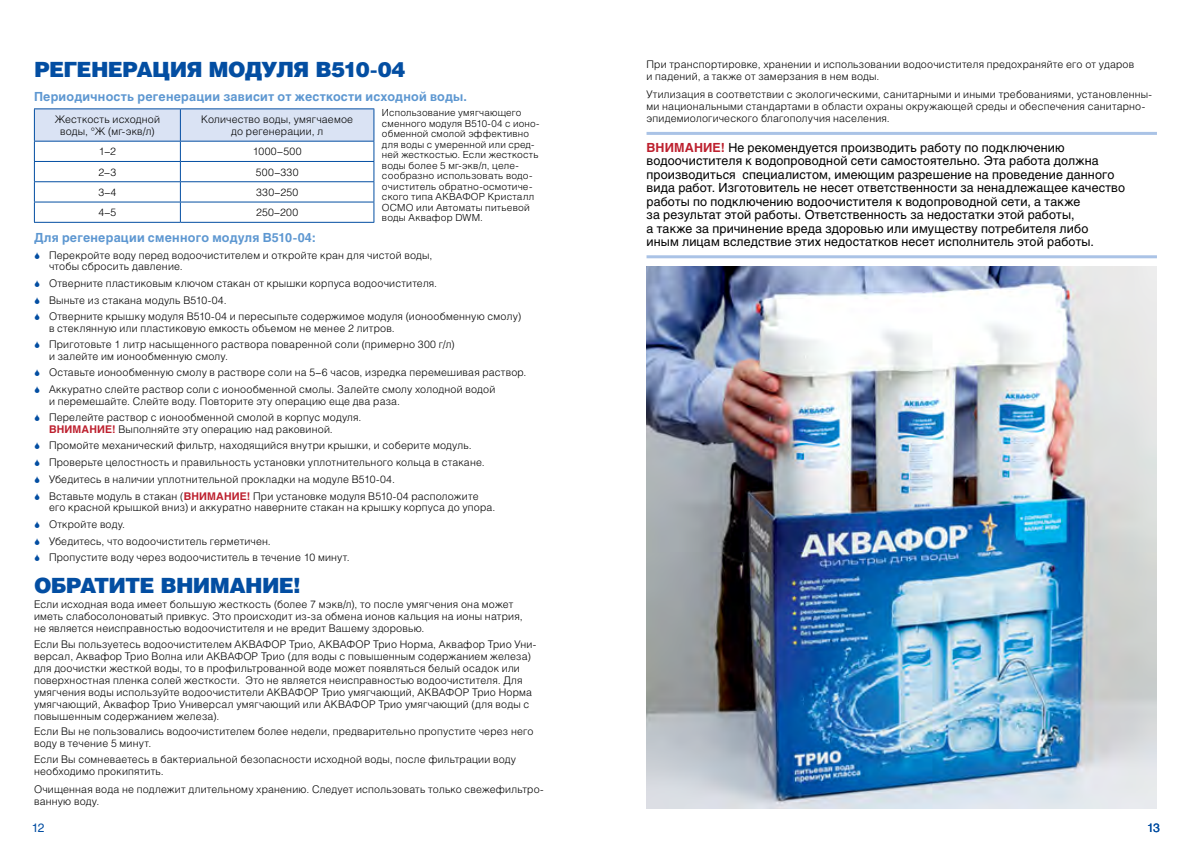
<style>
.page{position:relative;width:1191px;height:851px;background:#fff}
.page>*{position:absolute;margin:0;border:0;box-sizing:border-box;transform-origin:0 0}
.t1{font:21px "Helios Black C";letter-spacing:-.035em;color:#034ea2}
.t2{font:12.45px/13.5px "Helios";letter-spacing:.01em;color:#000}
.t3{font:700 12.45px "Helios";letter-spacing:.02em;color:#5d97d1}
.t4{font:12px "Helios";color:#034ea2}
.t5{font:300 10.5px/12px "Helios";letter-spacing:.02em;color:#000}
.t6{font:300 9.75px/10.5px "Helios";letter-spacing:.02em;color:#000}
.s1{font-family:"Helios C";font-weight:700;color:#bd202e}
.s2{font-weight:700;color:#bd202e}
</style>
<div class="page">
<hr style="left:180px;top:108px;width:194px;height:1px;background:#034ea2">
<hr style="left:34px;top:108px;width:146px;height:1px;background:#034ea2">
<svg style="left:34px;top:109px;width:340px;height:113px"></svg>
<hr style="left:34px;top:222px;width:146px;height:1px;background:#034ea2">
<hr style="left:180px;top:222px;width:194px;height:1px;background:#034ea2">
<hr style="left:646px;top:132px;width:511px;height:3px;background:#aac3e6">
<hr style="left:646px;top:255px;width:511px;height:3px;background:#aac3e6">
<img style="left:646px;top:266px;width:511px;height:542px">
<h1 class="t1" style="left:34px;top:56px;width:373px">регенерация модуля В510-04</h1>
<p class="t3" style="left:34px;top:89px;width:434px">Периодичность регенерации зависит от жесткости исходной воды.</p>
<p class="t5" style="left:55px;top:113px;width:107px;text-align:center">Жесткость исходной воды, °Ж (мг-экв/л)</p>
<p class="t5" style="left:201px;top:113px;width:153px;text-align:center">Количество воды, умягчаемое до регенерации, л</p>
<p class="t5" style="left:99px;top:145px;width:19px">1–2</p>
<p class="t5" style="left:253px;top:145px;width:50px">1000–500</p>
<p class="t5" style="left:99px;top:166px;width:19px">2–3</p>
<p class="t5" style="left:256px;top:166px;width:44px">500–330</p>
<p class="t5" style="left:98px;top:186px;width:20px">3–4</p>
<p class="t5" style="left:256px;top:186px;width:44px">330–250</p>
<p class="t5" style="left:98px;top:206px;width:20px">4–5</p>
<p class="t5" style="left:256px;top:206px;width:44px">250–200</p>
<p class="t6" style="left:382px;top:107px;width:159px">Использование умягчающего сменного модуля В510-04 с ионо&shy;обменной смолой эффективно для воды с умеренной или сред&shy;ней жесткостью. Если жесткость воды более 5 мг-экв/л, целе&shy;сообразно использовать водо&shy;очиститель обратно-осмотиче&shy;ского типа Аквафор</p>
<p class="t6" style="left:382px;top:191px;width:154px;text-indent:106px">Кристалл<br>ОСМО или Автоматы питьевой воды Аквафор DWM.</p>
<p class="t3" style="left:34px;top:230px;width:283px">Для регенерации сменного модуля В510-04:</p>
<p class="t5" style="left:49px;top:249px;width:385px;line-height:11.2px">Перекройте воду перед водоочистителем и откройте кран для чистой воды, чтобы сбросить давление.</p>
<p class="t5" style="left:49px;top:274px;width:474px;line-height:16.8px">Отверните пластиковым ключом стакан от крышки корпуса водоочистителя.<br>Выньте из стакана модуль В510-04.<br>Отверните крышку модуля В510-04 и пересыпьте содержимое модуля (ионообменную смолу)</p>
<p class="t5" style="left:49px;top:319px;width:407px;line-height:16.8px">в стеклянную или пластиковую емкость объемом не менее 2 литров.<br>Приготовьте 1 литр насыщенного раствора поваренной соли (примерно 300 г/л)</p>
<p class="t5" style="left:49px;top:347px;width:479px;line-height:16.8px">и залейте им ионообменную смолу.<br>Оставьте ионообменную смолу в растворе соли на 5–6 часов, изредка перемешивая раствор.<br>Аккуратно слейте раствор соли с ионообменной смолы. Залейте смолу холодной водой</p>
<p class="t5" style="left:49px;top:392px;width:352px;line-height:16.8px">и перемешайте. Слейте воду. Повторите эту операцию еще два раза.<br>Перелейте раствор с ионообменной смолой в корпус модуля.</p>
<p class="t5" style="left:49px;top:420px;width:437px;line-height:16.8px"><span class="s1">ВНИМАНИЕ!</span> Выполняйте эту операцию над раковиной.<br>Промойте механический фильтр, находящийся внутри крышки, и соберите модуль.<br>Проверьте целостность и правильность установки уплотнительного кольца в стакане.<br>Убедитесь в наличии уплотнительной прокладки на модуле В510-04.<br>Вставьте модуль в стакан (<span class="s1">ВНИМАНИЕ!</span> При установке модуля В510-04 расположите</p>
<p class="t5" style="left:49px;top:498px;width:448px;line-height:16.8px">его красной крышкой вниз) и аккуратно наверните стакан на крышку корпуса до упора.<br>Откройте воду.<br>Убедитесь, что водоочиститель герметичен.<br>Пропустите воду через водоочиститель в течение 10 минут.</p>
<h1 class="t1" style="left:34px;top:572px;width:268px">обратите внимание!</h1>
<p class="t5" style="left:34px;top:598px;width:490px">Если исходная вода имеет большую жесткость (более 7 мэкв/л), то после умягчения она может иметь слабосолоноватый привкус. Это происходит из-за обмена ионов кальция на ионы натрия, не является неисправностью водоочистителя и не вредит Вашему здоровью.</p>
<p class="t5" style="left:34px;top:637px;width:216px">Если Вы пользуетесь водоочистителем Аквафор</p>
<p class="t5" style="left:34px;top:637px;width:504px;text-indent:255px">Трио, АКВАФОР Трио Норма, Аквафор Трио Уни&shy;версал, Аквафор Трио Волна или АКВАФОР Трио (для воды с повышенным содержанием железа) для доочистки жесткой воды, то в профильтрованной воде может появляться белый осадок или поверхностная пленка солей жесткости. Это не является неисправностью водоочистителя. Для умягчения воды используйте водоочистители АКВАФОР Трио умягчающий, АКВАФОР Трио Норма умягчающий, Аквафор Трио Универсал умягчающий или АКВАФОР Трио умягчающий (для воды с повышенным содержанием железа).</p>
<p class="t5" style="left:34px;top:725px;width:501px">Если Вы не пользовались водоочистителем более недели, предварительно пропустите через него воду в течение 5 минут.</p>
<p class="t5" style="left:34px;top:752px;width:483px">Если Вы сомневаетесь в бактериальной безопасности исходной воды, после фильтрации воду необходимо прокипятить.</p>
<p class="t5" style="left:34px;top:782px;width:511px">Очищенная вода не подлежит длительному хранению. Следует использовать только свежефильтро&shy;ванную воду.</p>
<p class="t4" style="left:32px;top:820px;width:14px">12</p>
<p class="t5" style="left:646px;top:58px;width:489px">При транспортировке, хранении и использовании водоочистителя предохраняйте его от ударов и падений, а также от замерзания в нем воды.</p>
<p class="t5" style="left:646px;top:88px;width:507px">Утилизация в соответствии с экологическими, санитарными и иными требованиями, установленны&shy;ми национальными стандартами в области охраны окружающей среды и обеспечения санитарно&shy;эпидемиологического благополучия населения.</p>
<p class="t2" style="left:646px;top:141px;width:480px"><span class="s2">ВНИМАНИЕ!</span> Не рекомендуется производить работу по подключению водоочистителя к водопроводной сети самостоятельно. Эта работа должна производиться специалистом, имеющим разрешение на проведение данного вида работ. Изготовитель не несет ответственности за ненадлежащее качество работы по подключению водоочистителя к водопроводной сети, а также<br>за результат этой работы. Ответственность за недостатки этой работы,<br>а также за причинение вреда здоровью или имуществу потребителя либо<br>иным лицам вследствие этих недостатков несет исполнитель этой работы.</p>
<p class="t4" style="left:1147px;top:820px;width:14px">13</p>
</div>
